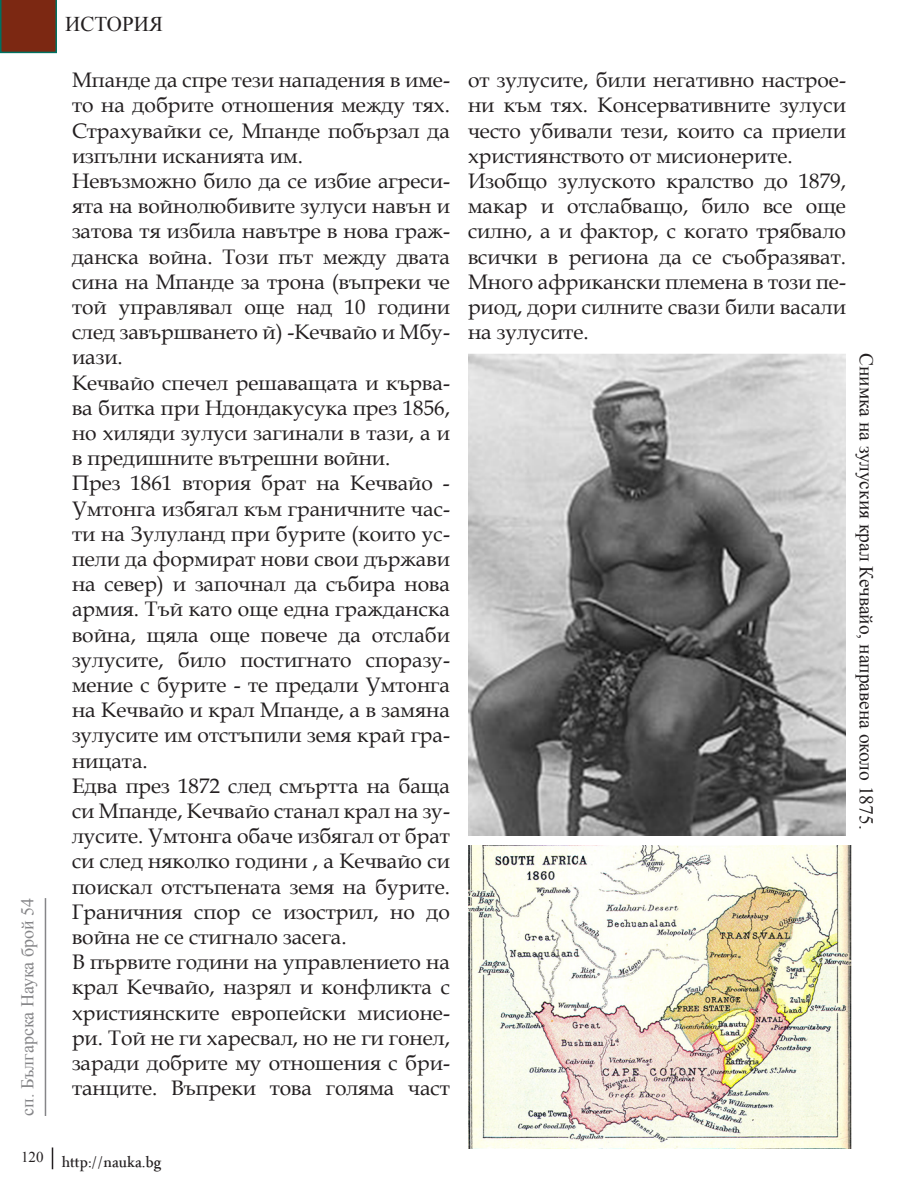
<style>
.page{position:relative;width:918px;height:1188px;background:#fff}
.page>*{position:absolute;margin:0;border:0;box-sizing:border-box;transform-origin:0 0}
.t1{font:22.5px "Microsoft Uighur";color:#231f20}
.t2{font:21px/25.2px "Book Antiqua";color:#231f20;text-align:justify}
.t3{font:21px "Times New Roman";color:#231f20}
.t4{font:19.5px "Times New Roman";color:#231f20}
.t5{font:18px "Times New Roman";color:#6b6b6e}
.t6{font:15px "Times New Roman";color:#231f20}
</style>
<div class="page">
<svg style="left:52px;top:1148px;width:1px;height:21px"></svg>
<hr style="left:45px;top:898px;width:1px;height:218px;background:#6b6b6e">
<img style="left:468px;top:353px;width:378px;height:482px">
<img style="left:468px;top:846px;width:384px;height:303px">
<svg style="left:0;top:0;width:57px;height:53px;background:#722d18"></svg>
<p class="t5" style="left:15px;top:1116px;width:219px;rotate:-90deg">сп. Българска Наука брой 54</p>
<p class="t6" style="left:21px;top:1147px;width:24px">120</p>
<p class="t3" style="left:65px;top:10px;width:99px">ИСТОРИЯ</p>
<p class="t2" style="left:72px;top:67px;width:380px">Мпанде да спре тези нападения в име&shy;то на добрите отношения между тях.<br>Страхувайки се, Мпанде побързал да изпълни исканията им.</p>
<p class="t2" style="left:72px;top:168px;width:379px">Невъзможно било да се избие агреси&shy;ята на войнолюбивите зулуси навън и затова тя избила навътре в нова граж&shy;данска война. Този път между двата сина на Мпанде за трона (въпреки че той управлявал още над 10 години след завършването й) -Кечвайо и Мбу&shy;иази.</p>
<p class="t2" style="left:72px;top:369px;width:380px">Кечвайо спечел решаващата и кърва&shy;ва битка при Ндондакусука през 1856, но хиляди зулуси загинали в тази, а и в предишните вътрешни войни.</p>
<p class="t2" style="left:72px;top:470px;width:380px">През 1861 втория брат на Кечвайо - Умтонга избягал към граничните час&shy;ти на Зулуланд при бурите (които ус&shy;пели да формират нови свои държави на север) и започнал да събира нова армия. Тъй като още една гражданска война, щяла още повече да отслаби зулусите, било постигнато споразу&shy;мение с бурите - те предали Умтонга на Кечвайо и крал Мпанде, а в замяна зулусите им отстъпили земя край гра&shy;ницата.</p>
<p class="t2" style="left:72px;top:773px;width:380px">Едва през 1872 след смъртта на баща си Мпанде, Кечвайо станал крал на зу&shy;лусите. Умтонга обаче избягал от брат си след няколко години , а Кечвайо си поискал отстъпената земя на бурите.<br>Граничния спор се изострил, но до война не се стигнало засега.</p>
<p class="t2" style="left:72px;top:949px;width:379px">В първите години на управлението на крал Кечвайо, назрял и конфликта с християнските европейски мисионе&shy;ри. Той не ги харесвал, но не ги гонел, заради добрите му отношения с бри&shy;танците. Въпреки това голяма част</p>
<p class="t2" style="left:468px;top:67px;width:380px">от зулусите, били негативно настрое&shy;ни към тях. Консервативните зулуси често убивали тези, които са приели християнството от мисионерите.</p>
<p class="t2" style="left:468px;top:168px;width:380px">Изобщо зулуското кралство до 1879, макар и отслабващо, било все още силно, а и фактор, с когато трябвало всички в региона да се съобразяват.<br>Много африкански племена в този пе&shy;риод, дори силните свази били васали на зулусите.</p>
<p class="t4" style="left:880px;top:353px;width:478px;rotate:90deg">Снимка на зулуския крал Кечвайо, направена около 1875.</p>
<p class="t1" style="left:62px;top:1146px;width:101px">http://nauka.bg</p>
</div>
